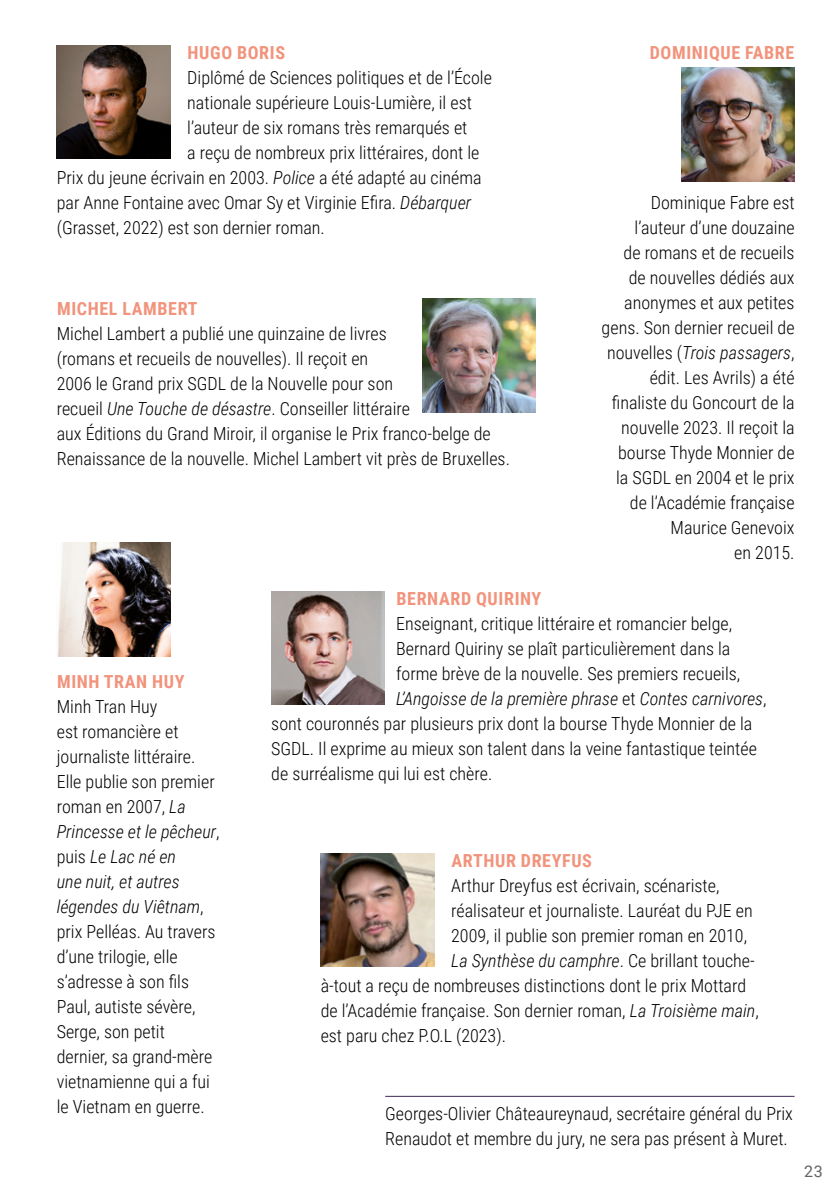
<style>
.page{position:relative;width:840px;height:1191px;background:#fff}
.page>*{position:absolute;margin:0;border:0;box-sizing:border-box;transform-origin:0 0}
.t1{font:300 18px/25px "Roboto Condensed";color:#000}
.t2{font:italic 300 18px "Roboto Condensed";color:#000}
.t3{font:700 18px "Roboto Condensed";letter-spacing:.035em;color:#f2937c}
.GRAND_ARTICLE___Surtitre{font:16px "Roboto";color:#646363}
.s1{font-style:italic}
.s2{font-style:normal}
</style>
<div class="page">
<img style="left:57px;top:45px;width:113px;height:114px">
<img style="left:681px;top:68px;width:113px;height:113px">
<img style="left:422px;top:299px;width:113px;height:113px">
<img style="left:320px;top:853px;width:114px;height:114px">
<img style="left:57px;top:543px;width:113px;height:113px">
<hr style="left:385px;top:1096px;width:409px;height:1px;background:#42275c">
<img style="left:271px;top:591px;width:113px;height:113px">
<p class="t3" style="left:187px;top:40px;width:99px">HUGO BORIS</p>
<p class="t1" style="left:187px;top:64px;width:306px">Diplômé de Sciences politiques et de l’École</p>
<p class="t1" style="left:187px;top:89px;width:286px">nationale supérieure Louis-Lumière, il est</p>
<p class="t1" style="left:187px;top:114px;width:281px">l’auteur de six romans très remarqués et</p>
<p class="t1" style="left:187px;top:139px;width:293px">a reçu de nombreux prix littéraires, dont le</p>
<p class="t1" style="left:57px;top:164px;width:426px">Prix du jeune écrivain en 2003. <span class="s1">Police</span> a été adapté au cinéma</p>
<p class="t1" style="left:57px;top:189px;width:415px">par Anne Fontaine avec Omar Sy et Virginie Efira. <span class="s1">Débarquer</span></p>
<p class="t1" style="left:57px;top:214px;width:269px">(Grasset, 2022) est son dernier roman.</p>
<p class="t3" style="left:57px;top:296px;width:142px">MICHEL LAMBERT</p>
<p class="t1" style="left:57px;top:320px;width:454px">Michel Lambert a publié une quinzaine de livres<br>(romans et recueils de nouvelles). Il reçoit en<br>2006 le Grand prix SGDL de la Nouvelle pour son<br>recueil <span class="s1">Une Touche de désastre</span>. Conseiller littéraire<br>aux Éditions du Grand Miroir, il organise le Prix franco-belge de Renaissance de la nouvelle. Michel Lambert vit près de Bruxelles.</p>
<p class="t3" style="left:649px;top:40px;width:146px">DOMINIQUE FABRE</p>
<p class="t1" style="left:601px;top:189px;width:194px;text-align:right">Dominique Fabre est l’auteur d’une douzaine<br>de romans et de recueils<br>de nouvelles dédiés aux anonymes et aux petites gens. Son dernier recueil de nouvelles (<span class="s1">Trois passagers</span>, édit. Les Avrils) a été finaliste du Goncourt de la nouvelle 2023. Il reçoit la bourse Thyde Monnier de la SGDL en 2004 et le prix de l’Académie française<br>Maurice Genevoix<br>en 2015.</p>
<p class="t3" style="left:57px;top:669px;width:129px">MINH TRAN HUY</p>
<p class="t1" style="left:57px;top:693px;width:164px">Minh Tran Huy<br>est romancière et journaliste littéraire.<br>Elle publie son premier roman en 2007, <span class="s1">La<br>Princesse et le pêcheur</span>, puis <span class="s1">Le Lac né en<br>une nuit, et autres légendes du Viêtnam</span>, prix Pelléas. Au travers d’une trilogie, elle s’adresse à son fils<br>Paul, autiste sévère,<br>Serge, son petit dernier, sa grand-mère vietnamienne qui a fui le Vietnam en guerre.</p>
<p class="t3" style="left:396px;top:586px;width:146px">BERNARD QUIRINY</p>
<p class="t1" style="left:396px;top:610px;width:337px">Enseignant, critique littéraire et romancier belge,</p>
<p class="t1" style="left:396px;top:635px;width:335px">Bernard Quiriny se plaît particulièrement dans la</p>
<p class="t1" style="left:396px;top:660px;width:345px">forme brève de la nouvelle. Ses premiers recueils,</p>
<p class="t2" style="left:396px;top:686px;width:372px">L’Angoisse de la première phrase <span class="s2">et</span> Contes carnivores<span class="s2">,</span></p>
<p class="t1" style="left:271px;top:710px;width:482px">sont couronnés par plusieurs prix dont la bourse Thyde Monnier de la</p>
<p class="t1" style="left:271px;top:735px;width:487px">SGDL. Il exprime au mieux son talent dans la veine fantastique teintée</p>
<p class="t1" style="left:271px;top:760px;width:222px">de surréalisme qui lui est chère.</p>
<p class="t3" style="left:451px;top:848px;width:142px">ARTHUR DREYFUS</p>
<p class="t1" style="left:451px;top:872px;width:270px">Arthur Dreyfus est écrivain, scénariste,</p>
<p class="t1" style="left:451px;top:897px;width:303px">réalisateur et journaliste. Lauréat du PJE en</p>
<p class="t1" style="left:451px;top:922px;width:297px">2009, il publie son premier roman en 2010,</p>
<p class="t2" style="left:451px;top:948px;width:305px">La Synthèse du camphre<span class="s2">. Ce brillant touche-</span></p>
<p class="t1" style="left:320px;top:972px;width:427px">à-tout a reçu de nombreuses distinctions dont le prix Mottard</p>
<p class="t1" style="left:320px;top:997px;width:439px">de l’Académie française. Son dernier roman, <span class="s1">La Troisième main</span>,</p>
<p class="t1" style="left:320px;top:1022px;width:187px">est paru chez P.O.L (2023).</p>
<p class="t1" style="left:385px;top:1100px;width:409px">Georges-Olivier Châteaureynaud, secrétaire général du Prix<br>Renaudot et membre du jury, ne sera pas présent à Muret.</p>
<p class="GRAND_ARTICLE___Surtitre" style="left:803px;top:1159px;width:20px">23</p>
</div>
